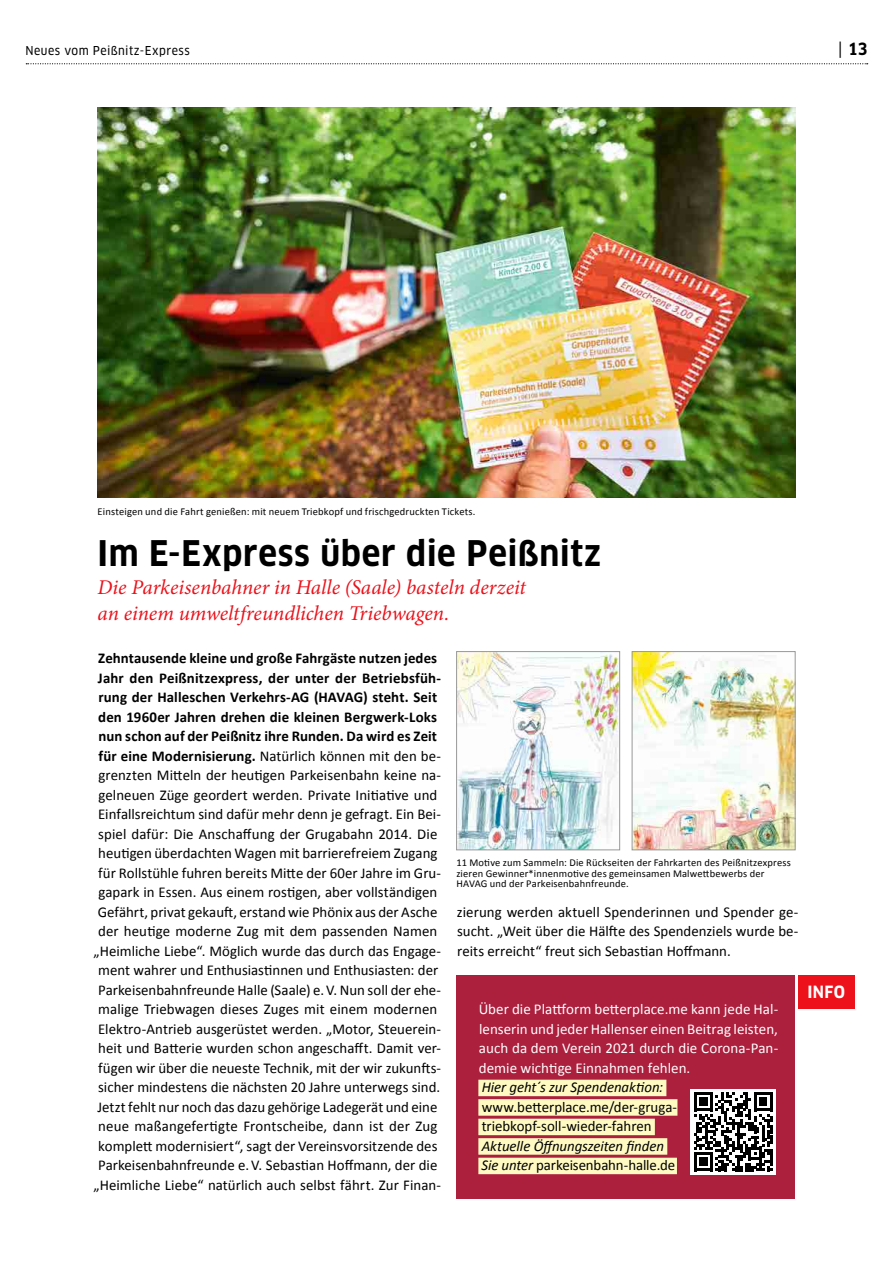
<style>
.page{position:relative;width:893px;height:1263px;background:#fff}
.page>*{position:absolute;margin:0;border:0;box-sizing:border-box;transform-origin:0 0}
.t1{font:700 condensed 34.5px "Clan OT";letter-spacing:.02em;color:#000}
.t2{font:italic 21px/25.2px "Minion Pro";color:#ec111a}
.t3{font:700 condensed 16.5px "Clan OT";color:#fff}
.t4{font:700 condensed 16.5px "Clan OT";color:#000}
.t5{font:15px/19.5px "Calibri";color:#000;text-align:center}
.t6{font:15px/19.5px "Calibri";color:#fff;text-align:justify}
.t7{font:italic 15px/19.5px "Calibri";letter-spacing:-.005em;color:#000}
.t8{font:12px "Clan OT Narr News";letter-spacing:.04em;color:#000}
.t9{font:10.5px/10.5px "Calibri";letter-spacing:.015em;color:#000}
.s1{font-family:"Clan OT Narr News";font-weight:400;font-stretch:normal}
.s2{font-weight:700}
.s3{font-style:normal}
</style>
<div class="page">
<svg style="left:26px;top:63px;width:842px;height:1px"></svg>
<div style="left:798px;top:975px;width:57px;height:34px;background:#ec111a"></div>
<div style="left:457px;top:975px;width:338px;height:223px;background:#ac1f3d"></div>
<div style="left:478px;top:1080px;width:188px;height:16px;background:#fffac2"></div>
<div style="left:478px;top:1099px;width:199px;height:17px;background:#fffac2"></div>
<div style="left:478px;top:1119px;width:177px;height:16px;background:#fffac2"></div>
<div style="left:478px;top:1138px;width:189px;height:17px;background:#fffac2"></div>
<div style="left:478px;top:1158px;width:199px;height:16px;background:#fffac2"></div>
<div style="left:691px;top:1089px;width:85px;height:85px;background:#fff"></div>
<svg style="left:694px;top:1092px;width:79px;height:79px"></svg>
<img style="left:98px;top:108px;width:697px;height:389px">
<img style="left:458px;top:653px;width:160px;height:195px">
<div style="left:456px;top:651px;width:164px;height:199px;border:1px solid #989898"></div>
<img style="left:634px;top:653px;width:159px;height:195px">
<div style="left:632px;top:651px;width:163px;height:199px;border:1px solid #989898"></div>
<p class="t8" style="left:26px;top:44px;width:166px">Neues vom Peißnitz-Express</p>
<p class="t4" style="left:838px;top:39px;width:31px"><span class="s1">|</span> 13</p>
<p class="t9" style="left:98px;top:506px;width:379px">Einsteigen und die Fahrt genießen: mit neuem Triebkopf und frischgedruckten Tickets.</p>
<h1 class="t1" style="left:98px;top:533px;width:505px">Im E-Express über die Peißnitz</h1>
<h2 class="t2" style="left:98px;top:575px;width:430px">Die Parkeisenbahner in Halle (Saale) basteln derzeit an einem umweltfreundlichen Triebwagen.</h2>
<p class="t5" style="left:93px;top:648px;width:349px"><span class="s2">Zehntausende kleine und große Fahrgäste nutzen jedes Jahr den Peißnitzexpress, der unter der Betriebsfüh&shy;rung der Halleschen Verkehrs-AG (HAVAG) steht. Seit den 1960er Jahren drehen die kleinen Bergwerk-Loks nun schon auf der Peißnitz ihre Runden. Da wird es Zeit für eine Modernisierung.</span> Natürlich können mit den be&shy;grenzten Mitteln der heutigen Parkeisenbahn keine na&shy;gelneuen Züge geordert werden. Private Initiative und Einfallsreichtum sind dafür mehr denn je gefragt. Ein Bei&shy;spiel dafür: Die Anschaffung der Grugabahn 2014. Die heutigen überdachten Wagen mit barrierefreiem Zugang für Rollstühle fuhren bereits Mitte der 60er Jahre im Gru&shy;gapark in Essen. Aus einem rostigen, aber vollständigen Gefährt, privat gekauft, erstand wie Phönix aus der Asche der heutige moderne Zug mit dem passenden Namen „Heimliche Liebe“. Möglich wurde das durch das Engage&shy;ment wahrer und Enthusiastinnen und Enthusiasten: der Parkeisenbahnfreunde Halle (Saale) e.V. Nun soll der ehe&shy;malige Triebwagen dieses Zuges mit einem modernen Elektro-Antrieb ausgerüstet werden. „Motor, Steuerein&shy;heit und Batterie wurden schon angeschafft. Damit ver&shy;fügen wir über die neueste Technik, mit der wir zukunfts&shy;sicher mindestens die nächsten 20 Jahre unterwegs sind.<br>Jetzt fehlt nur noch das dazu gehörige Ladegerät und eine neue maßangefertigte Frontscheibe, dann ist der Zug komplett modernisiert“, sagt der Vereinsvorsitzende des Parkeisenbahnfreunde e.V. Sebastian Hoffmann, der die „Heimliche Liebe“ natürlich auch selbst fährt. Zur Finan-</p>
<p class="t9" style="left:456px;top:857px;width:336px">11 Motive zum Sammeln: Die Rückseiten der Fahrkarten des Peißnitzexpress zieren Gewinner*innenmotive des gemeinsamen Malwettbewerbs der<br>HAVAG und der Parkeisenbahnfreunde.</p>
<p class="t5" style="left:457px;top:901px;width:343px;text-align:justify">zierung werden aktuell Spenderinnen und Spender ge&shy;sucht. „Weit über die Hälfte des Spendenziels wurde be&shy;reits erreicht“ freut sich Sebastian Hoffmann.</p>
<p class="t6" style="left:479px;top:999px;width:301px">Über die Plattform betterplace.me kann jede Hal&shy;lenserin und jeder Hallenser einen Beitrag leisten, auch da dem Verein 2021 durch die Corona-Pan&shy;demie wichtige Einnahmen fehlen.</p>
<p class="t7" style="left:482px;top:1077px;width:183px">Hier geht´s zur Spendenaktion:</p>
<p class="t5" style="left:482px;top:1096px;width:197px;text-align:left">www.betterplace.me/der-gruga&shy;triebkopf-soll-wieder-fahren</p>
<p class="t7" style="left:482px;top:1135px;width:195px">Aktuelle Öffnungszeiten finden<br>Sie unter <span class="s3">parkeisenbahn-halle.de</span></p>
<p class="t3" style="left:807px;top:982px;width:39px">INFO</p>
</div>
